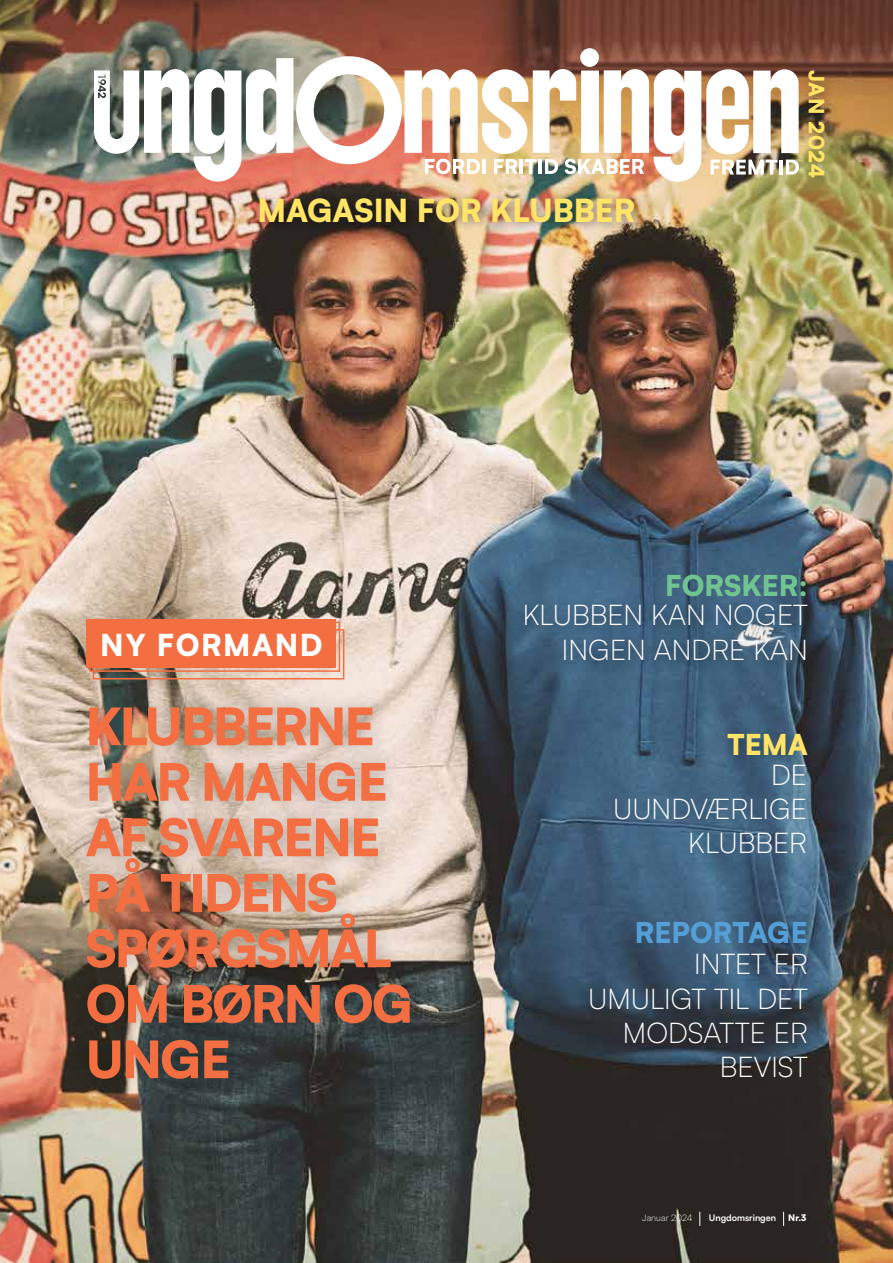
<style>
.page{position:relative;width:893px;height:1263px;background:#fff}
.page>*{position:absolute;margin:0;border:0;box-sizing:border-box;transform-origin:0 0}
.t1{font:700 51px/55.5px "Satoshi Variable";letter-spacing:-.04em;color:#f36e41}
.t2{font:900 31.5px "Satoshi";color:#ffe466}
.t3{font:900 30px "Satoshi";letter-spacing:.05em;color:#fff}
.t4{font:300 28.5px/34.2px "Satoshi";color:#fff;text-align:right}
.t5{font:900 28.5px "Satoshi";color:#559ed6}
.t6{font:900 28.5px "Satoshi";color:#70c48f}
.t7{font:900 28.5px "Satoshi";color:#ffe466}
.t8{font:900 21px "Satoshi";letter-spacing:.03em;color:#ffe466}
.t9{font:700 9px "Satoshi Variable";color:#fff}
</style>
<div class="page">
<img style="left:0;top:0;width:893px;height:1263px">
<svg style="left:783px;top:1212px;width:1px;height:13px"></svg>
<svg style="left:699px;top:1212px;width:1px;height:13px"></svg>
<div style="left:802px;top:65px;width:34px;height:124px;background:#000;opacity:.25"></div>
<div style="left:714px;top:720px;width:107px;height:49px;background:#000;opacity:.2"></div>
<div style="left:514px;top:594px;width:309px;height:83px;background:#000;opacity:.62"></div>
<div style="left:86px;top:619px;width:250px;height:49px;background:#f36e41"></div>
<div style="left:89px;top:621px;width:251px;height:51px;border:2px solid #f36e41"></div>
<div style="left:93px;top:629px;width:251px;height:50px;border:2px solid #f36e41"></div>
<svg style="left:580px;top:48px;width:19px;height:19px"></svg>
<img style="left:94px;top:54px;width:705px;height:128px">
<hr style="left:482px;top:159px;width:4px;height:15px;background:#fff">
<div style="left:69px;top:689px;width:360px;height:408px;background:#000;opacity:.25"></div>
<div style="left:253px;top:192px;width:393px;height:42px;background:#000;opacity:.4"></div>
<p class="t2" style="left:258px;top:186px;width:379px">MAGASIN FOR KLUBBER</p>
<p class="t8" style="left:832px;top:70px;width:109px;rotate:90deg">JAN 2024</p>
<p class="t3" style="left:100px;top:622px;width:224px">NY FORMAND</p>
<h1 class="t1" style="left:86px;top:695px;width:329px">KLUBBERNE<br>HAR MANGE<br>AF SVARENE<br>PÅ TIDENS<br>SPØRGSMÅL<br>OM BØRN OG<br>UNGE</h1>
<p class="t6" style="left:665px;top:563px;width:144px">FORSKER:</p>
<p class="t4" style="left:523px;top:597px;width:287px">KLUBBEN KAN NOGET<br>INGEN ANDRE KAN</p>
<p class="t7" style="left:727px;top:723px;width:82px">TEMA</p>
<p class="t4" style="left:613px;top:756px;width:196px">DE<br>UUNDVÆRLIGE<br>KLUBBER</p>
<p class="t5" style="left:635px;top:911px;width:175px">REPORTAGE</p>
<p class="t4" style="left:588px;top:946px;width:221px">INTET ER<br>UMULIGT TIL DET<br>MODSATTE ER<br>BEVIST</p>
<p class="t9" style="left:642px;top:1211px;width:52px">Januar 2024</p>
<p class="t9" style="left:709px;top:1211px;width:69px">Ungdomsringen</p>
<p class="t9" style="left:788px;top:1211px;width:19px">Nr.3</p>
</div>
